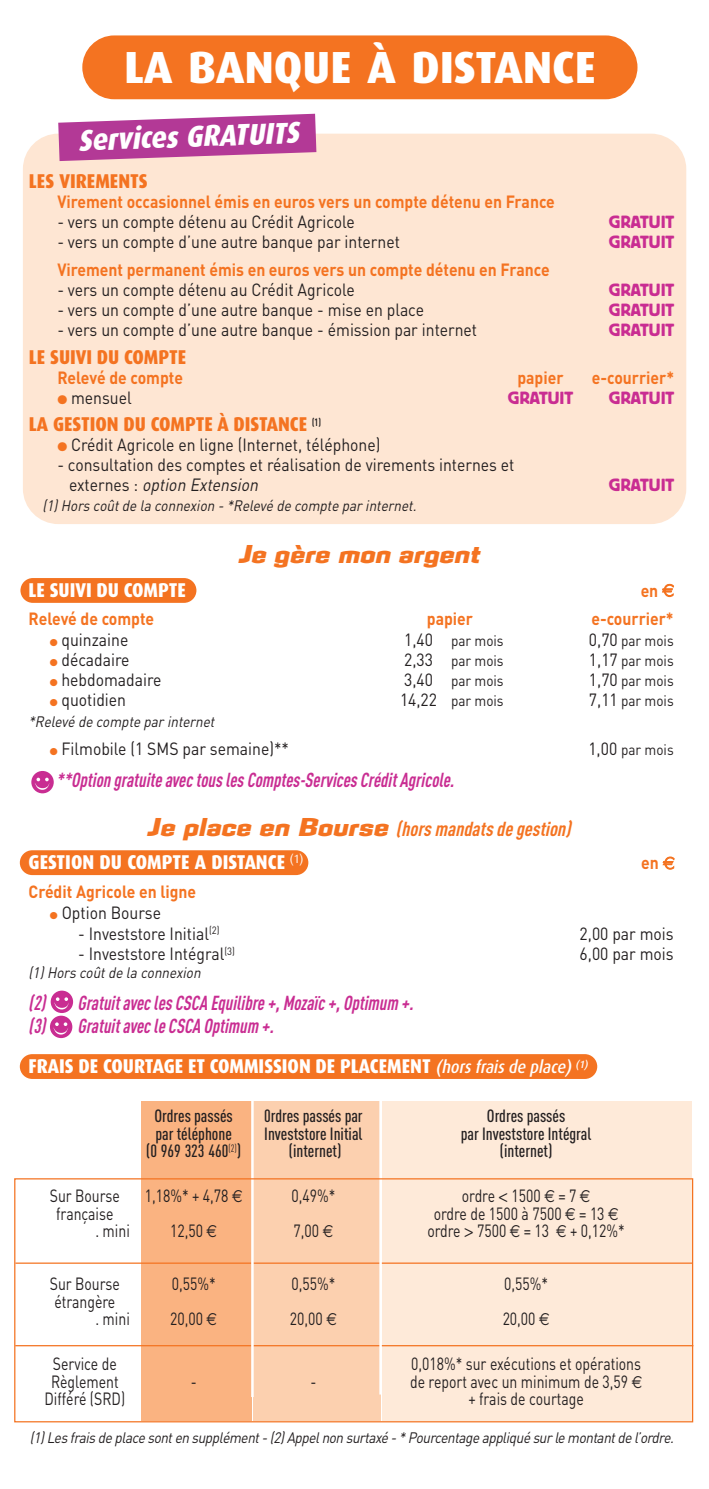
<style>
.page{position:relative;width:709px;height:1489px;background:#fff}
.page>*{position:absolute;margin:0;border:0;box-sizing:border-box;transform-origin:0 0}
.t1{font:800 45px "Dax";color:#fff}
.t2{font:italic 800 30px "Dax";color:#fff;scale:.9 1}
.t3{font:italic 700 25px "Armada";color:#f47321}
.t4{font:italic 700 20px/22.5px "DIN Cond";color:#c92d92;scale:.9 1}
.t5{font:800 20px "Dax";color:#fff;scale:.9 1}
.t6{font:800 20px "Dax";color:#f47321;scale:.9 1}
.t7{font:italic 700 20px "DIN Cond";color:#f47321}
.t8{font:17.5px/20px "DIN";color:#231f20;scale:.9 1}
.t9{font:17.5px/17.5px "DIN";color:#231f20;scale:.8 1}
.t10{font:700 17.5px "DIN";color:#f47321;scale:.9 1}
.t11{font:500 17.5px "DIN Cond";color:#231f20}
.t12{font:17.5px "Block BE";color:#c92d92}
.t13{font:italic 15px "DIN";color:#231f20;scale:.9 1}
.t14{font:15px "DIN";color:#231f20;scale:.9 1}
.s1{color:#f47321}
.s2{font-style:italic}
.s3{font-family:"Euro Sans";font-weight:300}
.s4{font-size:17.5px}
.s5{font-family:"Armada";font-size:25px}
.s6{font-weight:500;font-style:italic;font-size:17.5px}
.s7{font-family:"Euro Sans"}
.s8{font-family:"Helvetica Neue"}
</style>
<div class="page">
<div style="left:20px;top:578px;width:176px;height:25px;background:#f47321;border-radius:12px"></div>
<div style="left:20px;top:850px;width:288px;height:25px;background:#f47321;border-radius:12px"></div>
<div style="left:20px;top:1054px;width:577px;height:24px;background:#f47321;border-radius:12px"></div>
<div style="left:23px;top:134px;width:663px;height:390px;background:#fee6d3;border-radius:35px"></div>
<div style="left:141px;top:1101px;width:111px;height:319px;background:#fab381"></div>
<div style="left:253px;top:1101px;width:128px;height:319px;background:#fcd0af"></div>
<div style="left:382px;top:1101px;width:309px;height:319px;background:#feead9"></div>
<div style="left:82px;top:35px;width:555px;height:64px;background:#f47321;border-radius:32px"></div>
<hr style="left:15px;top:1262px;width:677px;height:1px;background:#f47321">
<hr style="left:15px;top:1344px;width:678px;height:2px;background:#f47321">
<svg style="left:58px;top:114px;width:258px;height:47px"></svg>
<hr style="left:251px;top:1088px;width:3px;height:308px;background:#fff">
<hr style="left:379px;top:1088px;width:3px;height:306px;background:#fff">
<div style="left:14px;top:1178px;width:679px;height:244px;border:1px solid #f47321"></div>
<div style="left:50px;top:1015px;width:22px;height:23px;background:#c92d92;border-radius:50%"></div>
<svg style="left:53px;top:1022px;width:15px;height:12px"></svg>
<div style="left:51px;top:990px;width:22px;height:22px;background:#c92d92;border-radius:50%"></div>
<svg style="left:54px;top:997px;width:15px;height:12px"></svg>
<div style="left:31px;top:771px;width:23px;height:22px;background:#c92d92;border-radius:50%"></div>
<svg style="left:35px;top:777px;width:15px;height:12px"></svg>
<h1 class="t1" style="left:124px;top:47px;width:473px">LA BANQUE À DISTANCE</h1>
<h2 class="t2" style="left:78px;top:127px;width:247px;rotate:-2deg">Services GRATUITS</h2>
<p class="t6" style="left:29px;top:173px;width:133px">LES VIREMENTS</p>
<p class="t10" style="left:57px;top:196px;width:554px">Virement occasionnel émis en euros vers un compte détenu en France</p>
<p class="t8" style="left:57px;top:214px;width:332px">- vers un compte détenu au Crédit Agricole</p>
<p class="t12" style="left:609px;top:216px;width:67px">GRATUIT</p>
<p class="t8" style="left:57px;top:234px;width:382px">- vers un compte d’une autre banque par internet</p>
<p class="t12" style="left:609px;top:236px;width:67px">GRATUIT</p>
<p class="t10" style="left:57px;top:263px;width:548px">Virement permanent émis en euros vers un compte détenu en France</p>
<p class="t8" style="left:57px;top:282px;width:332px">- vers un compte détenu au Crédit Agricole</p>
<p class="t12" style="left:609px;top:284px;width:67px">GRATUIT</p>
<p class="t8" style="left:57px;top:302px;width:409px">- vers un compte d’une autre banque - mise en place</p>
<p class="t12" style="left:609px;top:304px;width:67px">GRATUIT</p>
<p class="t8" style="left:57px;top:322px;width:468px">- vers un compte d’une autre banque - émission par internet</p>
<p class="t12" style="left:609px;top:324px;width:67px">GRATUIT</p>
<p class="t6" style="left:29px;top:348px;width:176px">LE SUIVI DU COMPTE</p>
<p class="t10" style="left:57px;top:371px;width:141px">Relevé de compte</p>
<p class="t10" style="left:517px;top:371px;width:53px">papier</p>
<p class="t10" style="left:591px;top:371px;width:93px">e-courrier*</p>
<p class="t8" style="left:57px;top:389px;width:84px"><span class="s1">●</span> mensuel</p>
<p class="t12" style="left:508px;top:391px;width:67px">GRATUIT</p>
<p class="t12" style="left:609px;top:391px;width:67px">GRATUIT</p>
<p class="t6" style="left:29px;top:415px;width:326px">LA GESTION DU COMPTE À DISTANCE <sup>(1)</sup></p>
<p class="t8" style="left:57px;top:437px;width:360px"><span class="s1">●</span> Crédit Agricole en ligne (Internet, téléphone)</p>
<p class="t8" style="left:69px;top:457px;width:496px;text-indent:-12px">- consultation des comptes et réalisation de virements internes et e xt e r n e s : <span class="s2">option Extension</span></p>
<p class="t12" style="left:609px;top:479px;width:67px">GRATUIT</p>
<p class="t13" style="left:42px;top:500px;width:420px">(1) Hors coût de la connexion - *Relevé de compte par internet.</p>
<h3 class="t3" style="left:237px;top:539px;width:247px">Je gère mon argent</h3>
<p class="t5" style="left:29px;top:581px;width:176px">LE SUIVI DU COMPTE</p>
<p class="t10" style="left:640px;top:584px;width:39px">en <span class="s3">e</span></p>
<p class="t10" style="left:29px;top:613px;width:141px">Relevé de compte</p>
<p class="t10" style="left:427px;top:613px;width:53px">papier</p>
<p class="t10" style="left:591px;top:613px;width:93px">e-courrier*</p>
<p class="t8" style="left:50px;top:631px;width:89px"><span class="s1">●</span> quinzaine</p>
<p class="t14" style="left:404px;top:635px;width:112px"><span class="s4">1,40</span> par mois</p>
<p class="t14" style="left:589px;top:635px;width:96px"><span class="s4">0,70</span> par mois</p>
<p class="t8" style="left:50px;top:651px;width:90px"><span class="s1">●</span> décadaire</p>
<p class="t14" style="left:404px;top:655px;width:112px"><span class="s4">2,33</span> par mois</p>
<p class="t14" style="left:589px;top:655px;width:96px"><span class="s4">1,17</span> par mois</p>
<p class="t8" style="left:50px;top:671px;width:125px"><span class="s1">●</span> hebdomadaire</p>
<p class="t14" style="left:404px;top:675px;width:112px"><span class="s4">3,40</span> par mois</p>
<p class="t14" style="left:589px;top:675px;width:96px"><span class="s4">1,70</span> par mois</p>
<p class="t8" style="left:50px;top:691px;width:86px"><span class="s1">●</span> quotidien</p>
<p class="t14" style="left:400px;top:695px;width:117px"><span class="s4">14,22</span> par mois</p>
<p class="t14" style="left:589px;top:695px;width:96px"><span class="s4">7,11</span> par mois</p>
<p class="t13" style="left:29px;top:715px;width:211px">*Relevé de compte par internet</p>
<p class="t8" style="left:50px;top:740px;width:267px"><span class="s1">●</span> Filmobile (1 SMS par semaine)**</p>
<p class="t14" style="left:588px;top:743px;width:96px"><span class="s4">1,00</span> par mois</p>
<p class="t4" style="left:56px;top:770px;width:447px">**Option gratuite avec tous les Comptes-Services Crédit Agricole.</p>
<p class="t7" style="left:146px;top:821px;width:429px"><span class="s5">Je place en Bourse</span> (hors mandats de gestion)</p>
<p class="t5" style="left:29px;top:853px;width:307px">GESTION DU COMPTE A DISTANCE <sup>(1)</sup></p>
<p class="t10" style="left:641px;top:856px;width:39px">en <span class="s3">e</span></p>
<p class="t10" style="left:29px;top:885px;width:188px">Crédit Agricole en ligne</p>
<p class="t8" style="left:50px;top:905px;width:125px"><span class="s1">●</span> Option Bourse</p>
<p class="t8" style="left:78px;top:925px;width:159px">- Investstore Initial<sup>(2)</sup></p>
<p class="t8" style="left:579px;top:925px;width:106px">2,00 par mois</p>
<p class="t8" style="left:78px;top:946px;width:176px">- Investstore Intégral<sup>(3)</sup></p>
<p class="t8" style="left:579px;top:946px;width:106px">6,00 par mois</p>
<p class="t13" style="left:29px;top:967px;width:196px">(1) Hors coût de la connexion</p>
<p class="t4" style="left:29px;top:993px;width:433px">(2) Gratuit avec les CSCA Equilibre +, Mozaïc +, Optimum +. (3) Gratuit avec le CSCA Optimum +.</p>
<p class="t5" style="left:29px;top:1057px;width:625px">FRAIS DE COURTAGE ET COMMISSION DE PLACEMENT <span class="s6">(horsfraisdeplace)</span><sup>(1)</sup></p>
<p class="t11" style="left:154px;top:1109px;width:80px">Ordres passés</p>
<p class="t11" style="left:264px;top:1109px;width:100px">0rdres passés par</p>
<p class="t11" style="left:487px;top:1109px;width:80px">Ordres passés</p>
<p class="t11" style="left:155px;top:1127px;width:78px">par téléphone</p>
<p class="t11" style="left:264px;top:1127px;width:100px">Investstore Initial</p>
<p class="t11" style="left:461px;top:1127px;width:132px">par Investstore Intégral</p>
<p class="t11" style="left:146px;top:1144px;width:96px">(0 969 323 460<sup>(2)</sup>)</p>
<p class="t11" style="left:289px;top:1144px;width:54px">(internet)</p>
<p class="t11" style="left:500px;top:1144px;width:54px">(internet)</p>
<p class="t9" style="left:50px;top:1189px;width:89px">Sur Bourse</p>
<p class="t9" style="left:145px;top:1189px;width:124px">1,18%* + 4,78 <span class="s7">€</span></p>
<p class="t9" style="left:291px;top:1189px;width:56px">0,49%*</p>
<p class="t9" style="left:462px;top:1189px;width:162px">ordre <span class="s8">&lt;</span> 1500 <span class="s7">€</span> = 7 <span class="s7">€</span></p>
<p class="t9" style="left:56px;top:1206px;width:73px">française</p>
<p class="t9" style="left:433px;top:1206px;width:233px">ordre de 1500 à 7500 <span class="s7">€</span> = 13 <span class="s7">€</span></p>
<p class="t9" style="left:95px;top:1224px;width:45px">. mini</p>
<p class="t9" style="left:170px;top:1224px;width:60px">12,50 <span class="s7">€</span></p>
<p class="t9" style="left:293px;top:1224px;width:51px">7,00 <span class="s7">€</span></p>
<p class="t9" style="left:427px;top:1224px;width:248px">ordre <span class="s8">&gt;</span> 7500 <span class="s7">€</span> = 13 <span class="s7">€</span> + 0,12%*</p>
<p class="t9" style="left:50px;top:1276px;width:89px">Sur Bourse</p>
<p class="t9" style="left:172px;top:1276px;width:56px">0,55%*</p>
<p class="t9" style="left:291px;top:1276px;width:56px">0,55%*</p>
<p class="t9" style="left:504px;top:1276px;width:56px">0,55%*</p>
<p class="t9" style="left:95px;top:1294px;width:45px;text-indent:-41px">étrangère<br>. mini</p>
<p class="t9" style="left:170px;top:1311px;width:60px">20,00 <span class="s7">€</span></p>
<p class="t9" style="left:290px;top:1311px;width:60px">20,00 <span class="s7">€</span></p>
<p class="t9" style="left:502px;top:1311px;width:60px">20,00 <span class="s7">€</span></p>
<p class="t9" style="left:53px;top:1356px;width:81px">Service de</p>
<p class="t9" style="left:411px;top:1356px;width:289px">0,018%* sur exécutions et opérations</p>
<p class="t9" style="left:51px;top:1374px;width:86px">Règlement</p>
<p class="t9" style="left:191px;top:1374px;width:9px">-</p>
<p class="t9" style="left:310px;top:1374px;width:9px">-</p>
<p class="t9" style="left:410px;top:1374px;width:291px">de report avec un minimum de 3,59 <span class="s7">€</span></p>
<p class="t9" style="left:45px;top:1391px;width:102px">Différé (SRD)</p>
<p class="t9" style="left:468px;top:1391px;width:146px">+ frais de courtage</p>
<p class="t13" style="left:30px;top:1431px;width:720px">(1) Les frais de place sont en supplément - (2) Appel non surtaxé - * Pourcentage appliqué sur le montant de l’ordre.</p>
</div>
